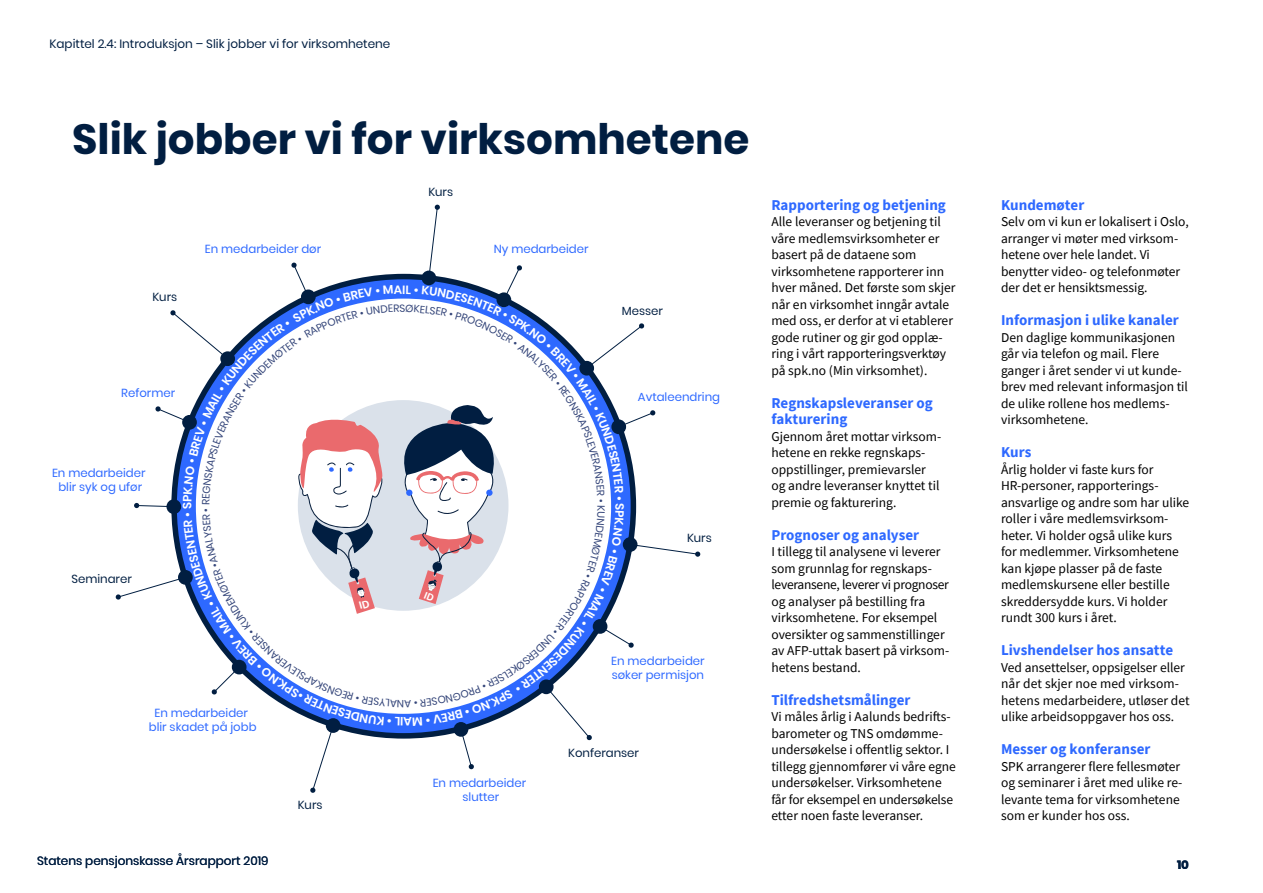
<style>
.page{position:relative;width:1263px;height:893px;background:#fff}
.page>*{position:absolute;margin:0;border:0;box-sizing:border-box;transform-origin:0 0}
.t1{font:700 42px "Poppins";color:#011e41}
.t2{font:700 15px/16.5px "Source Sans Pro";color:#2e69ff}
.t3{font:13.5px/16.5px "Source Sans Pro";color:#000}
.t4{font:12px "Poppins";color:#011e41}
.t5{font:700 12px "Poppins";color:#011e41}
.t6{font:11.7px/14.1px "Poppins";color:#2e69ff;text-align:center}
.t7{font:11.7px "Poppins";color:#011e41}
</style>
<div class="page">
<svg style="left:115px;top:204px;width:585px;height:589px"></svg>
<p class="t4" style="left:49px;top:37px;width:342px">Kapittel 2.4: Introduksjon – Slik jobber vi for virksomhetene</p>
<h1 class="t1" style="left:72px;top:115px;width:679px">Slik jobber vi for virksomhetene</h1>
<p class="t7" style="left:152px;top:290px;width:26px">Kurs</p>
<p class="t6" style="left:205px;top:242px;width:118px">En medarbeider dør</p>
<p class="t6" style="left:121px;top:386px;width:55px">Reformer</p>
<p class="t6" style="left:52px;top:466px;width:95px">En medarbeider blir syk og ufør</p>
<p class="t7" style="left:71px;top:572px;width:62px">Seminarer</p>
<p class="t6" style="left:149px;top:706px;width:109px">En medarbeider blir skadet på jobb</p>
<p class="t7" style="left:298px;top:798px;width:26px">Kurs</p>
<p class="t7" style="left:428px;top:185px;width:26px">Kurs</p>
<p class="t6" style="left:494px;top:242px;width:96px">Ny medarbeider</p>
<p class="t7" style="left:622px;top:304px;width:43px">Messer</p>
<p class="t6" style="left:638px;top:390px;width:84px">Avtaleendring</p>
<p class="t7" style="left:687px;top:531px;width:26px">Kurs</p>
<p class="t6" style="left:611px;top:654px;width:95px;text-align:left">En medarbeider søker permisjon</p>
<p class="t7" style="left:568px;top:746px;width:72px">Konferanser</p>
<p class="t6" style="left:433px;top:775px;width:95px">En medarbeider slutter</p>
<p class="t2" style="left:771px;top:196px;width:176px">Rapportering og betjening</p>
<p class="t3" style="left:771px;top:213px;width:186px">Alle leveranser og betjening til våre medlemsvirksomheter er basert på de dataene som virksomhetene rapporterer inn hver måned. Det første som skjer når en virksomhet inngår avtale med oss, er derfor at vi etablerer gode rutiner og gir god opplæ&shy;ring i vårt rapporteringsverktøy på spk.no (Min virksomhet).</p>
<p class="t2" style="left:771px;top:394px;width:163px">Regnskapsleveranser og fakturering</p>
<p class="t3" style="left:771px;top:428px;width:171px">Gjennom året mottar virksom&shy;hetene en rekke regnskaps&shy;oppstillinger, premievarsler og andre leveranser knyttet til premie og fakturering.</p>
<p class="t2" style="left:771px;top:526px;width:149px">Prognoser og analyser</p>
<p class="t3" style="left:771px;top:543px;width:179px">I tillegg til analysene vi leverer som grunnlag for regnskaps&shy;leveransene, leverer vi prognoser og analyser på bestilling fra virksomhetene. For eksempel oversikter og sammenstillinger av AFP-uttak basert på virksom&shy;hetens bestand.</p>
<p class="t2" style="left:771px;top:691px;width:141px">Tilfredshetsmålinger</p>
<p class="t3" style="left:771px;top:708px;width:186px">Vi måles årlig i Aalunds bedrifts&shy;barometer og TNS omdømme&shy;undersøkelse i offentlig sektor. I tillegg gjennomfører vi våre egne undersøkelser. Virksomhetene får for eksempel en undersøkelse etter noen faste leveranser.</p>
<p class="t2" style="left:1001px;top:196px;width:85px">Kundemøter</p>
<p class="t3" style="left:1001px;top:213px;width:189px">Selv om vi kun er lokalisert i Oslo, arranger vi møter med virksom&shy;hetene over hele landet. Vi benytter video- og telefonmøter der det er hensiktsmessig.</p>
<p class="t2" style="left:1001px;top:312px;width:179px">Informasjon i ulike kanaler</p>
<p class="t3" style="left:1001px;top:329px;width:189px">Den daglige kommunikasjonen går via telefon og mail. Flere ganger i året sender vi ut kunde&shy;brev med relevant informasjon til de ulike rollene hos medlems&shy;virksomhetene.</p>
<p class="t2" style="left:1001px;top:444px;width:32px">Kurs</p>
<p class="t3" style="left:1001px;top:461px;width:190px">Årlig holder vi faste kurs for<br>HR-personer, rapporterings&shy;ansvarlige og andre som har ulike roller i våre medlemsvirksom&shy;heter. Vi holder også ulike kurs for medlemmer. Virksomhetene kan kjøpe plasser på de faste medlemskursene eller bestille skreddersydde kurs. Vi holder rundt 300 kurs i året.</p>
<p class="t2" style="left:1001px;top:642px;width:174px">Livshendelser hos ansatte</p>
<p class="t3" style="left:1001px;top:659px;width:190px">Ved ansettelser, oppsigelser eller når det skjer noe med virksom&shy;hetens medarbeidere, utløser det ulike arbeidsoppgaver hos oss.</p>
<p class="t2" style="left:1001px;top:741px;width:151px">Messer og konferanser</p>
<p class="t3" style="left:1001px;top:758px;width:183px">SPK arrangerer flere fellesmøter og seminarer i året med ulike re&shy;levante tema for virksomhetene som er kunder hos oss.</p>
<p class="t4" style="left:37px;top:854px;width:233px">Statens pensjonskasse Årsrapport 2019</p>
<p class="t5" style="left:1177px;top:857px;width:13px">10</p>
</div>
